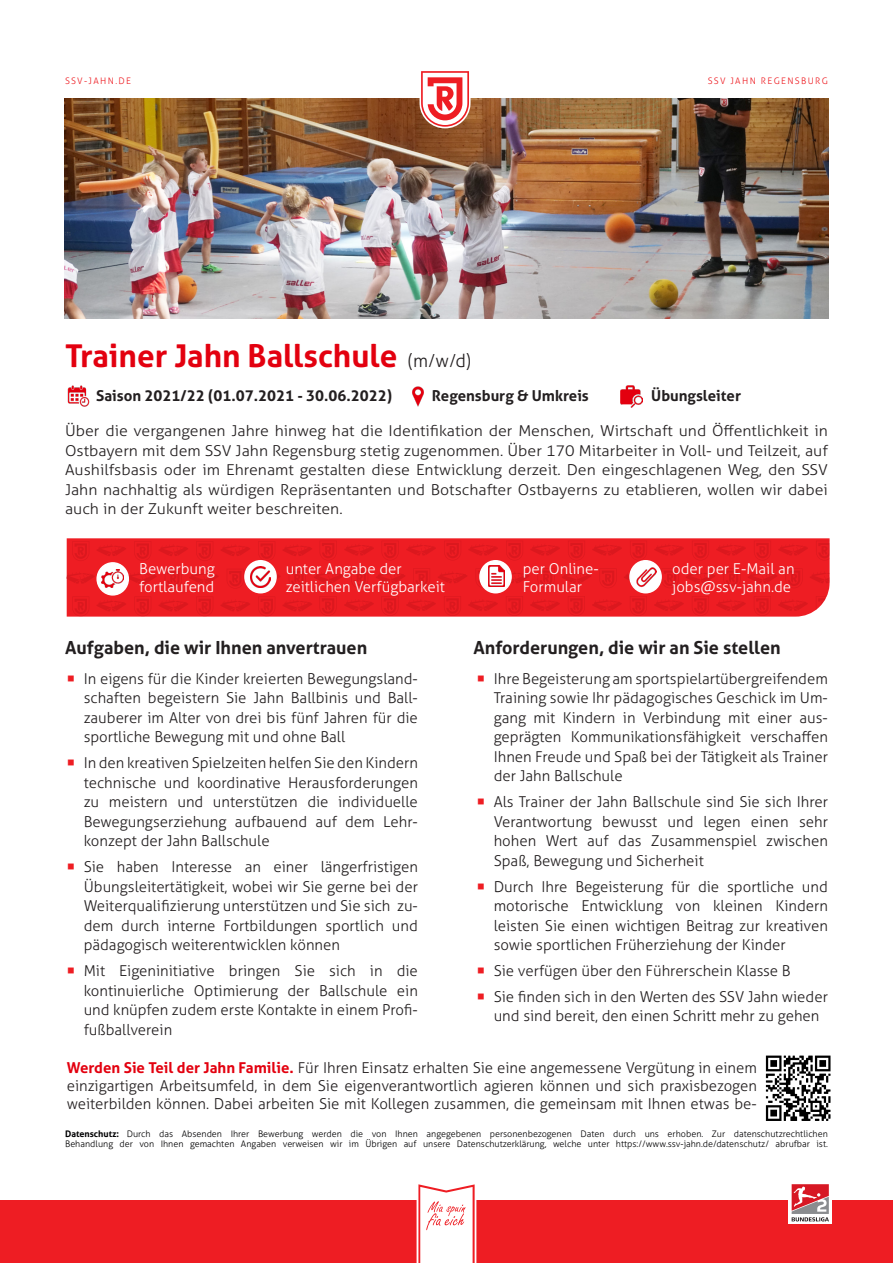
<style>
.page{position:relative;width:893px;height:1263px;background:#fff}
.page>*{position:absolute;margin:0;border:0;box-sizing:border-box;transform-origin:0 0}
.Headline{font:700 31.5px "Aller";color:#e3000f}
.Überschrift_Fließtex{font:700 18px "Aller";color:#231f20}
.Vorspann{font:300 15px/19.5px "Aller";color:#231f20;text-align:justify}
.Vorspann-2{font:300 15px/19.5px "Aller";color:#231f20;text-align:justify;scale:1.06 1}
.Fließtext{font:300 15px/18px "Aller";color:#231f20;text-align:justify}
.Text_in_Kasten{font:300 15px/18px "Aller";color:#fff}
.Text_in_Kasten-2{font:700 15px "Aller";color:#231f20}
.Überschrift_Fließtex-2{font:300 9px/10.8px "Aller";color:#000002}
.t1{font:300 9px "Aller";letter-spacing:.15em;color:#ee1d23}
.s1{font-weight:300;font-size:18px;color:#231f20}
.s2{font-weight:700;color:#e3000f}
.s3{font-weight:700}
</style>
<div class="page">
<img style="left:65px;top:99px;width:763px;height:220px">
<svg style="left:420px;top:71px;width:51px;height:57px"></svg>
<div style="left:0;top:1200px;width:893px;height:63px;background:#ee1d23"></div>
<svg style="left:417px;top:1184px;width:59px;height:79px"></svg>
<svg style="left:789px;top:1184px;width:43px;height:40px"></svg>
<svg style="left:792px;top:1184px;width:37px;height:37px"></svg>
<img style="left:67px;top:385px;width:23px;height:22px">
<img style="left:412px;top:386px;width:12px;height:21px">
<img style="left:620px;top:385px;width:23px;height:22px">
<div style="left:67px;top:538px;width:763px;height:79px;background:#ee1d23"></div>
<svg style="left:344px;top:543px;width:30px;height:13px"></svg>
<svg style="left:406px;top:543px;width:30px;height:13px"></svg>
<svg style="left:468px;top:543px;width:30px;height:13px"></svg>
<svg style="left:530px;top:543px;width:30px;height:13px"></svg>
<svg style="left:592px;top:543px;width:30px;height:13px"></svg>
<svg style="left:654px;top:543px;width:30px;height:13px"></svg>
<svg style="left:716px;top:543px;width:30px;height:13px"></svg>
<svg style="left:778px;top:543px;width:30px;height:13px"></svg>
<svg style="left:320px;top:541px;width:17px;height:19px"></svg>
<svg style="left:382px;top:541px;width:17px;height:19px"></svg>
<svg style="left:444px;top:541px;width:17px;height:19px"></svg>
<svg style="left:506px;top:541px;width:17px;height:19px"></svg>
<svg style="left:568px;top:541px;width:17px;height:19px"></svg>
<svg style="left:630px;top:541px;width:17px;height:19px"></svg>
<svg style="left:692px;top:541px;width:17px;height:19px"></svg>
<svg style="left:754px;top:541px;width:17px;height:19px"></svg>
<svg style="left:816px;top:541px;width:14px;height:19px"></svg>
<svg style="left:376px;top:571px;width:30px;height:12px"></svg>
<svg style="left:438px;top:571px;width:30px;height:12px"></svg>
<svg style="left:511px;top:571px;width:19px;height:12px"></svg>
<svg style="left:562px;top:571px;width:30px;height:12px"></svg>
<svg style="left:624px;top:571px;width:6px;height:12px"></svg>
<svg style="left:686px;top:571px;width:29px;height:12px"></svg>
<svg style="left:748px;top:571px;width:29px;height:12px"></svg>
<svg style="left:810px;top:571px;width:20px;height:12px"></svg>
<svg style="left:351px;top:568px;width:17px;height:20px"></svg>
<svg style="left:413px;top:568px;width:17px;height:20px"></svg>
<svg style="left:476px;top:568px;width:8px;height:20px"></svg>
<svg style="left:537px;top:568px;width:18px;height:20px"></svg>
<svg style="left:599px;top:568px;width:18px;height:20px"></svg>
<svg style="left:661px;top:568px;width:18px;height:20px"></svg>
<svg style="left:723px;top:568px;width:18px;height:20px"></svg>
<svg style="left:785px;top:568px;width:18px;height:20px"></svg>
<svg style="left:344px;top:599px;width:30px;height:12px"></svg>
<svg style="left:406px;top:599px;width:30px;height:12px"></svg>
<svg style="left:468px;top:599px;width:30px;height:12px"></svg>
<svg style="left:530px;top:599px;width:30px;height:12px"></svg>
<svg style="left:592px;top:599px;width:30px;height:12px"></svg>
<svg style="left:654px;top:599px;width:30px;height:12px"></svg>
<svg style="left:716px;top:599px;width:30px;height:12px"></svg>
<svg style="left:778px;top:599px;width:30px;height:12px"></svg>
<svg style="left:319px;top:596px;width:18px;height:20px"></svg>
<svg style="left:381px;top:596px;width:18px;height:20px"></svg>
<svg style="left:444px;top:596px;width:17px;height:20px"></svg>
<svg style="left:506px;top:596px;width:17px;height:20px"></svg>
<svg style="left:568px;top:596px;width:17px;height:20px"></svg>
<svg style="left:630px;top:596px;width:17px;height:20px"></svg>
<svg style="left:692px;top:596px;width:17px;height:20px"></svg>
<svg style="left:754px;top:596px;width:17px;height:20px"></svg>
<svg style="left:816px;top:596px;width:14px;height:20px"></svg>
<svg style="left:96px;top:544px;width:30px;height:12px"></svg>
<svg style="left:158px;top:544px;width:30px;height:12px"></svg>
<svg style="left:220px;top:544px;width:30px;height:12px"></svg>
<svg style="left:282px;top:544px;width:30px;height:12px"></svg>
<svg style="left:72px;top:541px;width:17px;height:20px"></svg>
<svg style="left:134px;top:541px;width:17px;height:20px"></svg>
<svg style="left:196px;top:541px;width:17px;height:20px"></svg>
<svg style="left:258px;top:541px;width:17px;height:20px"></svg>
<svg style="left:67px;top:572px;width:28px;height:12px"></svg>
<svg style="left:128px;top:572px;width:29px;height:12px"></svg>
<svg style="left:189px;top:572px;width:30px;height:12px"></svg>
<svg style="left:275px;top:572px;width:6px;height:12px"></svg>
<svg style="left:313px;top:571px;width:31px;height:12px"></svg>
<svg style="left:165px;top:569px;width:17px;height:20px"></svg>
<svg style="left:227px;top:569px;width:17px;height:20px"></svg>
<svg style="left:289px;top:569px;width:17px;height:20px"></svg>
<svg style="left:96px;top:599px;width:30px;height:12px"></svg>
<svg style="left:158px;top:599px;width:30px;height:12px"></svg>
<svg style="left:220px;top:599px;width:30px;height:12px"></svg>
<svg style="left:282px;top:599px;width:30px;height:12px"></svg>
<svg style="left:72px;top:596px;width:17px;height:20px"></svg>
<svg style="left:134px;top:596px;width:17px;height:20px"></svg>
<svg style="left:196px;top:596px;width:17px;height:20px"></svg>
<svg style="left:258px;top:596px;width:17px;height:20px"></svg>
<img style="left:765px;top:1055px;width:66px;height:66px">
<div style="left:97px;top:563px;width:31px;height:32px;background:#fff;border-radius:50%"></div>
<div style="left:96px;top:562px;width:33px;height:34px;border:2px solid #fff;border-radius:50%"></div>
<img style="left:101px;top:569px;width:22px;height:19px">
<div style="left:630px;top:561px;width:31px;height:32px;background:#fff;border-radius:50%"></div>
<div style="left:629px;top:560px;width:33px;height:33px;border:2px solid #fff;border-radius:50%"></div>
<img style="left:636px;top:567px;width:21px;height:21px">
<svg style="left:480px;top:561px;width:31px;height:32px"></svg>
<div style="left:479px;top:560px;width:33px;height:33px;border:2px solid #fff;border-radius:50%"></div>
<img style="left:489px;top:565px;width:15px;height:21px">
<div style="left:245px;top:561px;width:31px;height:32px;background:#fff;border-radius:50%"></div>
<div style="left:244px;top:560px;width:33px;height:33px;border:2px solid #fff;border-radius:50%"></div>
<img style="left:250px;top:566px;width:21px;height:21px">
<p class="t1" style="left:65px;top:75px;width:68px">SSV-JAHN.DE</p>
<p class="t1" style="left:708px;top:75px;width:122px">SSV JAHN REGENSBURG</p>
<p class="Headline" style="left:65px;top:336px;width:408px">Trainer Jahn Ballschule <span class="s1">(m/w/d)</span></p>
<p class="Text_in_Kasten-2" style="left:96px;top:386px;width:298px">Saison 2021/22 (01.07.2021 - 30.06.2022)</p>
<p class="Text_in_Kasten-2" style="left:432px;top:386px;width:158px">Regensburg &amp; Umkreis</p>
<p class="Text_in_Kasten-2" style="left:651px;top:386px;width:91px">Übungsleiter</p>
<p class="Vorspann-2" style="left:65px;top:421px;width:721px">Über die vergangenen Jahre hinweg hat die Identifikation der Menschen, Wirtschaft und Öffentlichkeit in Ostbayern mit dem SSV Jahn Regensburg stetig zugenommen. Über 170 Mitarbeiter in Voll- und Teilzeit, auf Aushilfsbasis oder im Ehrenamt gestalten diese Entwicklung derzeit. Den eingeschlagenen Weg, den SSV Jahn nachhaltig als würdigen Repräsentanten und Botschafter Ostbayerns zu etablieren, wollen wir dabei auch in der Zukunft weiter beschreiten.</p>
<p class="Text_in_Kasten" style="left:139px;top:560px;width:77px">Bewerbung fortlaufend</p>
<p class="Text_in_Kasten" style="left:672px;top:560px;width:124px">oder per E-Mail an jobs@ssv-jahn.de</p>
<p class="Text_in_Kasten" style="left:286px;top:560px;width:161px">unter Angabe der zeitlichen Verfügbarkeit</p>
<p class="Text_in_Kasten" style="left:523px;top:560px;width:77px">per Online-<br>Formular</p>
<p class="Überschrift_Fließtex" style="left:65px;top:637px;width:304px">Aufgaben, die wir Ihnen anvertrauen</p>
<p class="Überschrift_Fließtex" style="left:473px;top:637px;width:309px">Anforderungen, die wir an Sie stellen</p>
<p class="Vorspann" style="left:84px;top:669px;width:336px">In eigens für die Kinder kreierten Bewegungsland&shy;schaften begeistern Sie Jahn Ballbinis und Ball&shy;zauberer im Alter von drei bis fünf Jahren für die sportliche Bewegung mit und ohne Ball</p>
<p class="Vorspann" style="left:84px;top:753px;width:336px">In den kreativen Spielzeiten helfen Sie den Kindern technische und koordinative Herausforderungen zu meistern und unterstützen die individuelle Bewegungserziehung aufbauend auf dem Lehr&shy;konzept der Jahn Ballschule</p>
<p class="Vorspann" style="left:84px;top:857px;width:336px">Sie haben Interesse an einer längerfristigen Übungsleitertätigkeit, wobei wir Sie gerne bei der Weiterqualifizierung unterstützen und Sie sich zu&shy;dem durch interne Fortbildungen sportlich und pädagogisch weiterentwicklen können</p>
<p class="Vorspann" style="left:84px;top:961px;width:336px">Mit Eigeninitiative bringen Sie sich in die kontinuierliche Optimierung der Ballschule ein und knüpfen zudem erste Kontakte in einem Profi&shy;fußballverein</p>
<p class="Vorspann" style="left:494px;top:669px;width:336px">Ihre Begeisterung am sportspielartübergreifendem Training sowie Ihr pädagogisches Geschick im Um&shy;gang mit Kindern in Verbindung mit einer aus&shy;geprägten Kommunikationsfähigkeit verschaffen Ihnen Freude und Spaß bei der Tätigkeit als Trainer der Jahn Ballschule</p>
<p class="Vorspann" style="left:494px;top:792px;width:336px">Als Trainer der Jahn Ballschule sind Sie sich Ihrer Verantwortung bewusst und legen einen sehr hohen Wert auf das Zusammenspiel zwischen Spaß, Bewegung und Sicherheit</p>
<p class="Vorspann" style="left:494px;top:877px;width:336px">Durch Ihre Begeisterung für die sportliche und motorische Entwicklung von kleinen Kindern leisten Sie einen wichtigen Beitrag zur kreativen sowie sportlichen Früherziehung der Kinder</p>
<p class="Vorspann" style="left:494px;top:961px;width:299px">Sie verfügen über den Führerschein Klasse B</p>
<p class="Vorspann" style="left:494px;top:987px;width:336px">Sie finden sich in den Werten des SSV Jahn wieder und sind bereit, den einen Schritt mehr zu gehen</p>
<p class="Fließtext" style="left:67px;top:1058px;width:692px"><span class="s2">Werden Sie Teil der Jahn Familie.</span> Für Ihren Einsatz erhalten Sie eine angemessene Vergütung in einem einzigartigen Arbeitsumfeld, in dem Sie eigenverantwortlich agieren können und sich praxisbezogen weiterbilden können. Dabei arbeiten Sie mit Kollegen zusammen, die gemeinsam mit Ihnen etwas be-</p>
<p class="Überschrift_Fließtex-2" style="left:65px;top:1128px;width:764px"><span class="s3">Datenschutz:</span> Durch das Absenden Ihrer Bewerbung werden die von Ihnen angegebenen personenbezogenen Daten durch uns erhoben. Zur datenschutzrechtlichen<br>Behandlung der von Ihnen gemachten Angaben verweisen wir im Übrigen auf unsere Datenschutzerklärung, welche unter https://www.ssv-jahn.de/datenschutz/ abrufbar ist.</p>
</div>
